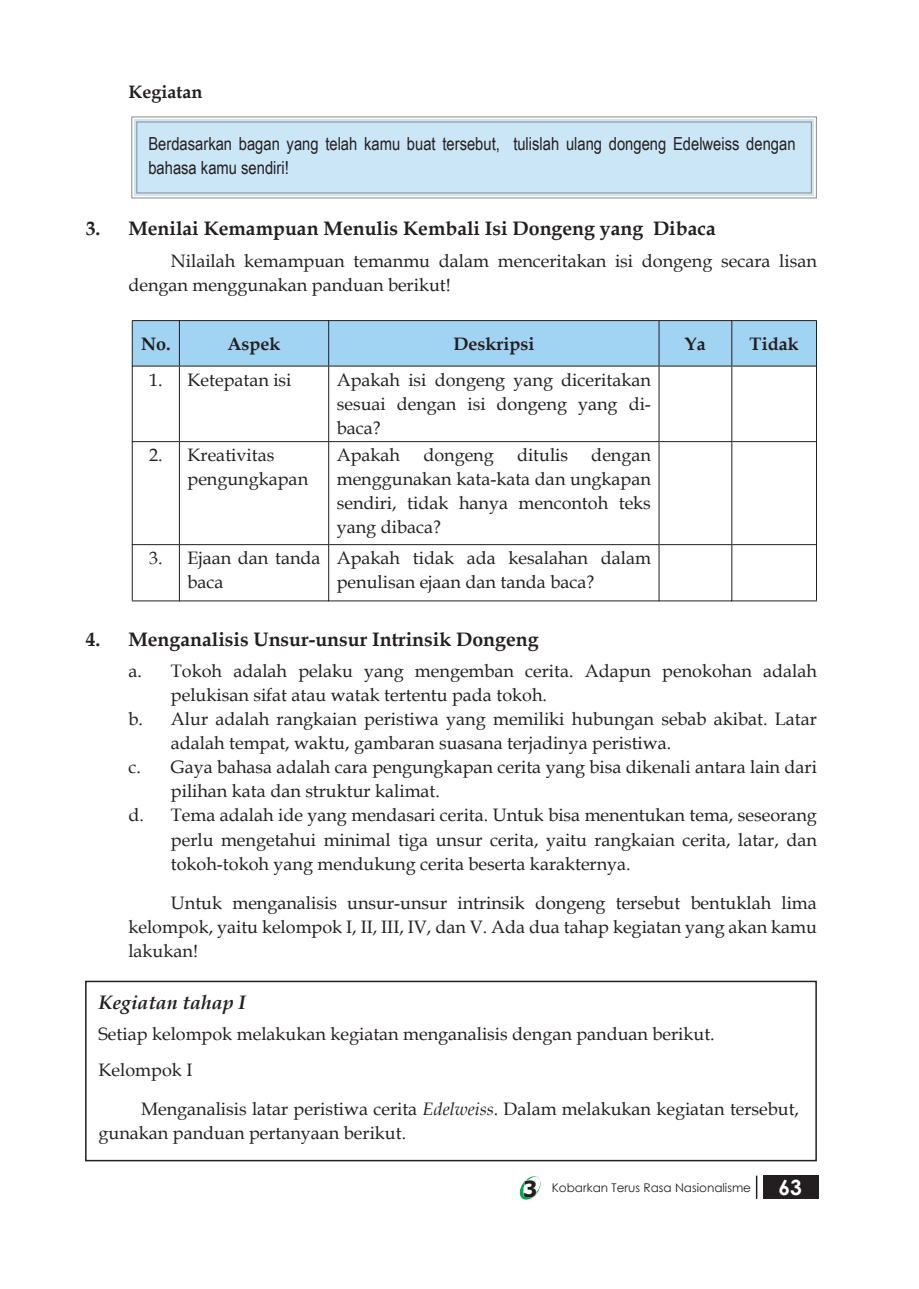
<style>
.page{position:relative;width:919px;height:1289px;background:#fff}
.page>*{position:absolute;margin:0;border:0;box-sizing:border-box;transform-origin:0 0}
.t1{font:700 21px "Century Gothic";color:#fff}
.isi_2{font:700 19.5px "Book Antiqua";color:#231f20}
.Isi{font:700 19.5px "Book Antiqua";color:#231f20}
.Isi-2{font:italic 700 19.5px "Book Antiqua";color:#231f20}
.isi_3{font:18px/24px "Book Antiqua";color:#231f20}
.Isi-3{font:18px/24px "Book Antiqua";color:#231f20}
.isi_2-2{font:18px/24px "Book Antiqua";color:#231f20}
.bokk{font:18px/24px "Arial Narrow";color:#231f20}
.Isi-4{font:700 18px "Book Antiqua";color:#231f20}
.t2{font:12px "Century Gothic";color:#231f20}
.s1{font-style:italic}
.s2{font-family:"Tahoma";font-weight:700;font-size:22.2px}
</style>
<div class="page">
<div style="left:763px;top:1175px;width:55px;height:23px;background:#231f20"></div>
<hr style="left:755px;top:1175px;width:2px;height:23px;background:#231f20">
<svg style="left:519px;top:1176px;width:22px;height:24px"></svg>
<svg style="left:131px;top:116px;width:686px;height:83px;background:#cae4f3"></svg>
<div style="left:136px;top:121px;width:675px;height:72px;border:1px solid #8a8c8f"></div>
<hr style="left:132px;top:366px;width:1px;height:75px;background:#231f20">
<hr style="left:179px;top:366px;width:1px;height:75px;background:#231f20">
<hr style="left:328px;top:366px;width:1px;height:75px;background:#231f20">
<hr style="left:658px;top:366px;width:1px;height:75px;background:#231f20">
<hr style="left:731px;top:366px;width:1px;height:75px;background:#231f20">
<svg style="left:132px;top:320px;width:685px;height:47px;background:#9bcae7"></svg>
<hr style="left:816px;top:366px;width:1px;height:75px;background:#231f20">
<hr style="left:132px;top:442px;width:1px;height:102px;background:#231f20">
<hr style="left:132px;top:441px;width:48px;height:1px;background:#231f20">
<hr style="left:179px;top:442px;width:1px;height:102px;background:#231f20">
<hr style="left:180px;top:441px;width:149px;height:1px;background:#231f20">
<hr style="left:328px;top:442px;width:1px;height:102px;background:#231f20">
<hr style="left:329px;top:441px;width:330px;height:1px;background:#231f20">
<hr style="left:658px;top:442px;width:1px;height:102px;background:#231f20">
<hr style="left:659px;top:441px;width:73px;height:1px;background:#231f20">
<hr style="left:731px;top:442px;width:1px;height:102px;background:#231f20">
<hr style="left:732px;top:441px;width:84px;height:1px;background:#231f20">
<hr style="left:816px;top:442px;width:1px;height:102px;background:#231f20">
<hr style="left:132px;top:545px;width:1px;height:55px;background:#231f20">
<hr style="left:132px;top:544px;width:48px;height:1px;background:#231f20">
<hr style="left:132px;top:600px;width:47px;height:1px;background:#231f20">
<hr style="left:179px;top:545px;width:1px;height:56px;background:#231f20">
<hr style="left:180px;top:544px;width:149px;height:1px;background:#231f20">
<hr style="left:180px;top:600px;width:148px;height:1px;background:#231f20">
<hr style="left:328px;top:545px;width:1px;height:56px;background:#231f20">
<hr style="left:329px;top:544px;width:330px;height:1px;background:#231f20">
<hr style="left:329px;top:600px;width:329px;height:1px;background:#231f20">
<hr style="left:658px;top:545px;width:1px;height:56px;background:#231f20">
<hr style="left:659px;top:544px;width:73px;height:1px;background:#231f20">
<hr style="left:659px;top:600px;width:72px;height:1px;background:#231f20">
<hr style="left:731px;top:545px;width:1px;height:56px;background:#231f20">
<hr style="left:732px;top:544px;width:84px;height:1px;background:#231f20">
<hr style="left:816px;top:545px;width:1px;height:55px;background:#231f20">
<hr style="left:732px;top:600px;width:84px;height:1px;background:#231f20">
<div style="left:85px;top:980px;width:731px;height:181px;border:2px solid #231f20"></div>
<p class="Isi-4" style="left:128px;top:80px;width:75px">Kegiatan</p>
<p class="bokk" style="left:148px;top:131px;width:648px">Berdasarkan bagan yang telah kamu buat tersebut, tulislah ulang dongeng Edelweiss dengan bahasa kamu sendiri!</p>
<p class="isi_2" style="left:86px;top:215px;width:631px">3. Menilai Kemampuan Menulis Kembali Isi Dongeng yang Dibaca</p>
<p class="isi_2-2" style="left:128px;top:248px;width:690px;text-indent:43px">Nilailah kemampuan temanmu dalam menceritakan isi dongeng secara lisan dengan menggunakan panduan berikut!</p>
<p class="Isi-4" style="left:141px;top:331px;width:31px">No.</p>
<p class="Isi-4" style="left:227px;top:331px;width:54px">Aspek</p>
<p class="Isi-4" style="left:453px;top:331px;width:82px">Deskripsi</p>
<p class="Isi-4" style="left:685px;top:331px;width:23px">Ya</p>
<p class="Isi-4" style="left:749px;top:331px;width:50px">Tidak</p>
<p class="Isi-3" style="left:149px;top:367px;width:15px">1.</p>
<p class="Isi-3" style="left:187px;top:367px;width:105px">Ketepatan isi</p>
<p class="Isi-3" style="left:337px;top:367px;width:315px;text-align:justify">Apakah isi dongeng yang diceritakan sesuai dengan isi dongeng yang di&shy;baca?</p>
<p class="Isi-3" style="left:149px;top:442px;width:15px">2.</p>
<p class="Isi-3" style="left:187px;top:442px;width:122px">Kreativitas pengungkapan</p>
<p class="Isi-3" style="left:337px;top:442px;width:65px">Apakah</p>
<p class="Isi-3" style="left:423px;top:442px;width:72px">dongeng</p>
<p class="Isi-3" style="left:517px;top:442px;width:53px">ditulis</p>
<p class="Isi-3" style="left:337px;top:442px;width:315px;text-align:justify;text-indent:254px">dengan menggunakan kata-kata dan ungkapan sendiri, tidak hanya mencontoh teks yang dibaca?</p>
<p class="Isi-3" style="left:149px;top:545px;width:15px">3.</p>
<p class="Isi-3" style="left:187px;top:545px;width:135px">Ejaan dan tanda baca</p>
<p class="Isi-3" style="left:337px;top:545px;width:315px">Apakah tidak ada kesalahan dalam penulisan ejaan dan tanda baca?</p>
<p class="Isi" style="left:86px;top:626px;width:454px">4. Menganalisis Unsur-unsur Intrinsik Dongeng</p>
<p class="isi_3" style="left:171px;top:659px;width:647px;text-indent:-43px">a. Tokoh adalah pelaku yang mengemban cerita. Adapun penokohan adalah pelukisan sifat atau watak tertentu pada tokoh.</p>
<p class="isi_3" style="left:171px;top:707px;width:647px;text-indent:-43px">b. Alur adalah rangkaian peristiwa yang memiliki hubungan sebab akibat. Latar adalah tempat, waktu, gambaran suasana terjadinya peristiwa.</p>
<p class="isi_3" style="left:171px;top:755px;width:647px;text-indent:-43px">c. Gaya bahasa adalah cara pengungkapan cerita yang bisa dikenali antara lain dari pilihan kata dan struktur kalimat.</p>
<p class="isi_3" style="left:171px;top:803px;width:647px;text-align:justify;text-indent:-43px">d. Tema adalah ide yang mendasari cerita. Untuk bisa menentukan tema, seseorang perlu mengetahui minimal tiga unsur cerita, yaitu rangkaian cerita, latar, dan tokoh-tokoh yang mendukung cerita beserta karakternya.</p>
<p class="isi_2-2" style="left:128px;top:890px;width:690px;text-align:justify;text-indent:43px">Untuk menganalisis unsur-unsur intrinsik dongeng tersebut bentuklah lima kelompok, yaitu kelompok I, II, III, IV, dan V. Ada dua tahap kegiatan yang akan kamu lakukan!</p>
<p class="Isi-2" style="left:98px;top:988px;width:149px">Kegiatan tahap I</p>
<p class="Isi-3" style="left:98px;top:1021px;width:617px">Setiap kelompok melakukan kegiatan menganalisis dengan panduan berikut.</p>
<p class="Isi-3" style="left:98px;top:1057px;width:95px">Kelompok I</p>
<p class="Isi-3" style="left:98px;top:1096px;width:702px;text-indent:43px">Menganalisis latar peristiwa cerita <span class="s1">Edelweiss</span>. Dalam melakukan kegiatan tersebut, gunakan panduan pertanyaan berikut.</p>
<p class="t2" style="left:523px;top:1178px;width:229px"><span class="s2">3</span> Kobarkan Terus Rasa Nasionalisme</p>
<p class="t1" style="left:778px;top:1171px;width:25px">63</p>
</div>
